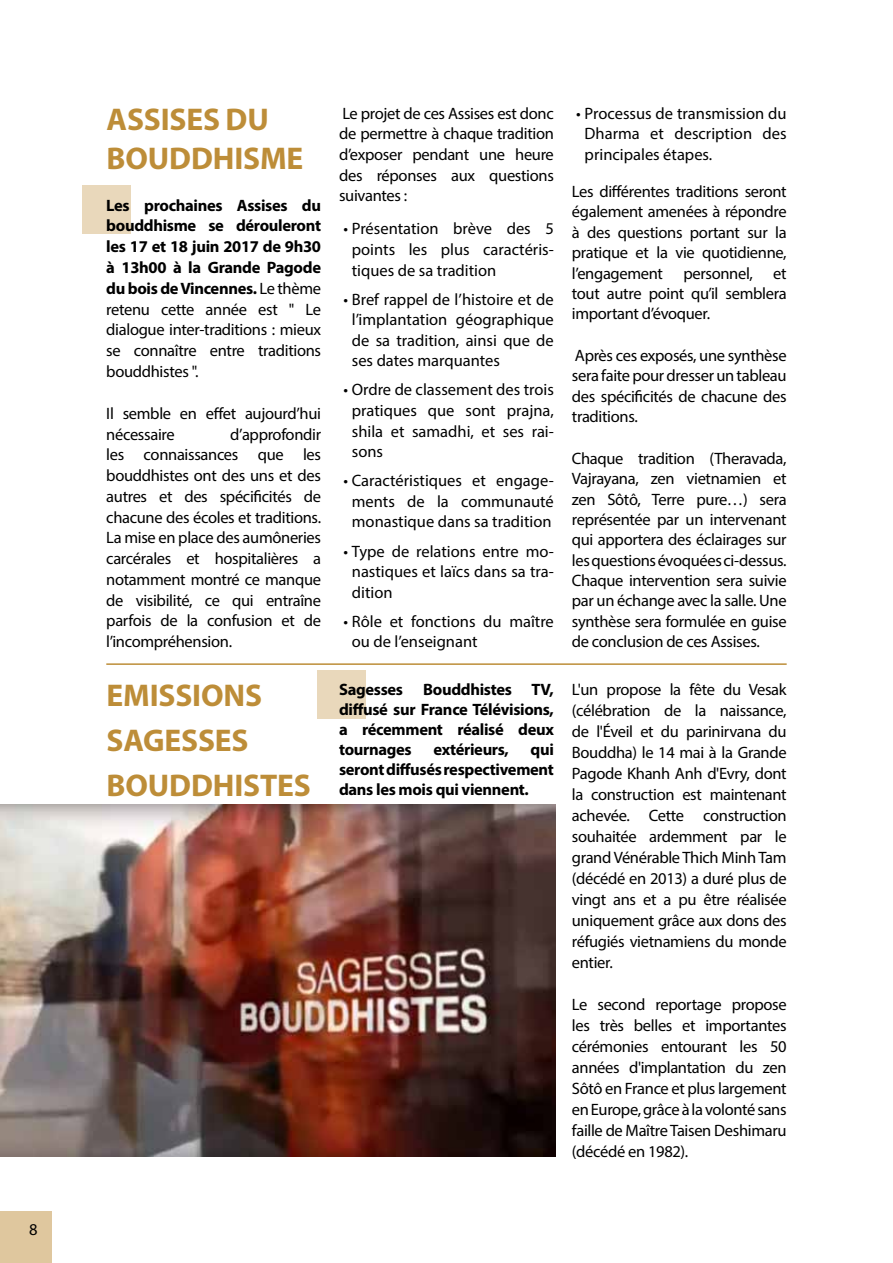
<style>
.page{position:relative;width:893px;height:1263px;background:#fff}
.page>*{position:absolute;margin:0;border:0;box-sizing:border-box;transform-origin:0 0}
.t1{font:700 31.5px/44.8px "Myriad Pro";letter-spacing:-.005em;color:#bd8d38}
.t2{font:16.5px/20.4px "Myriad Pro";letter-spacing:-.02em;color:#000;text-align:justify}
.t3{font:700 16.5px/20.7px "Myriad Pro";letter-spacing:-.02em;color:#000;text-align:justify}
.t4{font:16.5px/20.5px "Myriad Pro";color:#000;text-align:center}
.s1{font-weight:400}
</style>
<div class="page">
<div style="left:0;top:1210px;width:52px;height:53px;background:#dfc79e"></div>
<div style="left:82px;top:185px;width:49px;height:49px;background:#e9d8bb"></div>
<div style="left:317px;top:670px;width:48px;height:49px;background:#e9d8bb"></div>
<hr style="left:106px;top:663px;width:681px;height:2px;background:#bd8d38">
<img style="left:0;top:805px;width:555px;height:352px">
<p class="t2" style="left:29px;top:1219px;width:10px">8</p>
<h1 class="t1" style="left:107px;top:99px;width:198px;line-height:38.7px">ASSISES DU<br>BOUDDHISME</h1>
<p class="t3" style="left:106px;top:194px;width:216px">Les prochaines Assises du bouddhisme se dérouleront les 17 et 18 juin 2017 de 9h30 à 13h00 à la Grande Pagode du bois de Vincennes. <span class="s1">Le thème retenu cette année est " Le dialogue inter-traditions : mieux se connaître entre traditions bouddhistes ".</span></p>
<p class="t2" style="left:106px;top:403px;width:216px">Il semble en effet aujourd’hui nécessaire</p>
<p class="t2" style="left:106px;top:423px;width:216px;text-indent:124px">d’approfondir les connaissances que les bouddhistes ont des uns et des autres et des spécificités de chacune des écoles et traditions.<br>La mise en place des aumôneries carcérales et hospitalières a notamment montré ce manque de visibilité, ce qui entraîne parfois de la confusion et de l’incompréhension.</p>
<p class="t2" style="left:339px;top:103px;width:216px">Le projet de ces Assises est donc de permettre à chaque tradition d’exposer pendant une heure des réponses aux questions suivantes :</p>
<p class="t2" style="left:352px;top:218px;width:204px;text-indent:-8px">• Présentation brève des 5 points les plus caractéris&shy;tiques de sa tradition</p>
<p class="t2" style="left:352px;top:289px;width:204px;text-indent:-8px">• Bref rappel de l’histoire et de l’implantation géographique de sa tradition, ainsi que de ses dates marquantes</p>
<p class="t2" style="left:352px;top:379px;width:204px;text-indent:-8px">• Ordre de classement des trois pratiques que sont prajna, shila et samadhi, et ses rai&shy;sons</p>
<p class="t4" style="left:343px;top:470px;width:212px">• Caractéristiques et engage&shy;ments de la communauté monastique dans sa tradition</p>
<p class="t2" style="left:352px;top:540px;width:204px;text-indent:-8px">• Type de relations entre mo&shy;nastiques et laïcs dans sa tra&shy;dition</p>
<p class="t4" style="left:352px;top:611px;width:204px;text-align:left;text-indent:-8px">• Rôle et fonctions du maître ou de l’enseignant</p>
<h1 class="t1" style="left:107px;top:672px;width:206px">EMISSIONS<br>SAGESSES<br>BOUDDHISTES</h1>
<p class="t3" style="left:339px;top:679px;width:216px;line-height:20.1px">Sagesses Bouddhistes TV, diffusé sur France Télévisions, a récemment réalisé deux tournages</p>
<p class="t3" style="left:339px;top:739px;width:216px;line-height:20.1px;text-indent:191px">qui seront diffusés respectivement dans les mois qui viennent.</p>
<p class="t3" style="left:433px;top:739px;width:77px">extérieurs,</p>
<p class="t2" style="left:585px;top:103px;width:204px;text-indent:-8px">• Processus de transmission du Dharma et description des principales étapes.</p>
<p class="t2" style="left:572px;top:181px;width:216px">Les différentes traditions seront également amenées à répondre à des questions portant sur la pratique et la vie quotidienne, l’engagement personnel, et tout autre point qu’il semblera important d’évoquer.</p>
<p class="t2" style="left:572px;top:345px;width:216px">Après ces exposés, une synthèse sera faite pour dresser un tableau des spécificités de chacune des traditions.</p>
<p class="t2" style="left:572px;top:448px;width:216px">Chaque tradition (Theravada, Vajrayana, zen vietnamien et zen Sôtô, Terre pure…) sera représentée par un intervenant qui apportera des éclairages sur les questions évoquées ci-dessus.<br>Chaque intervention sera suivie par un échange avec la salle. Une synthèse sera formulée en guise de conclusion de ces Assises.</p>
<p class="t2" style="left:572px;top:679px;width:216px;line-height:21px">L'un propose la fête du Vesak (célébration de la naissance, de l'Éveil et du parinirvana du Bouddha) le 14 mai à la Grande Pagode Khanh Anh d'Evry, dont la construction est maintenant achevée. Cette construction souhaitée ardemment par le grand Vénérable Thich Minh Tam (décédé en 2013) a duré plus de vingt ans et a pu être réalisée uniquement grâce aux dons des réfugiés vietnamiens du monde entier.</p>
<p class="t2" style="left:572px;top:993px;width:216px;line-height:21px">Le second reportage propose les très belles et importantes cérémonies entourant les 50 années d'implantation du zen Sôtô en France et plus largement en Europe, grâce à la volonté sans faille de Maître Taisen Deshimaru (décédé en 1982).</p>
</div>
